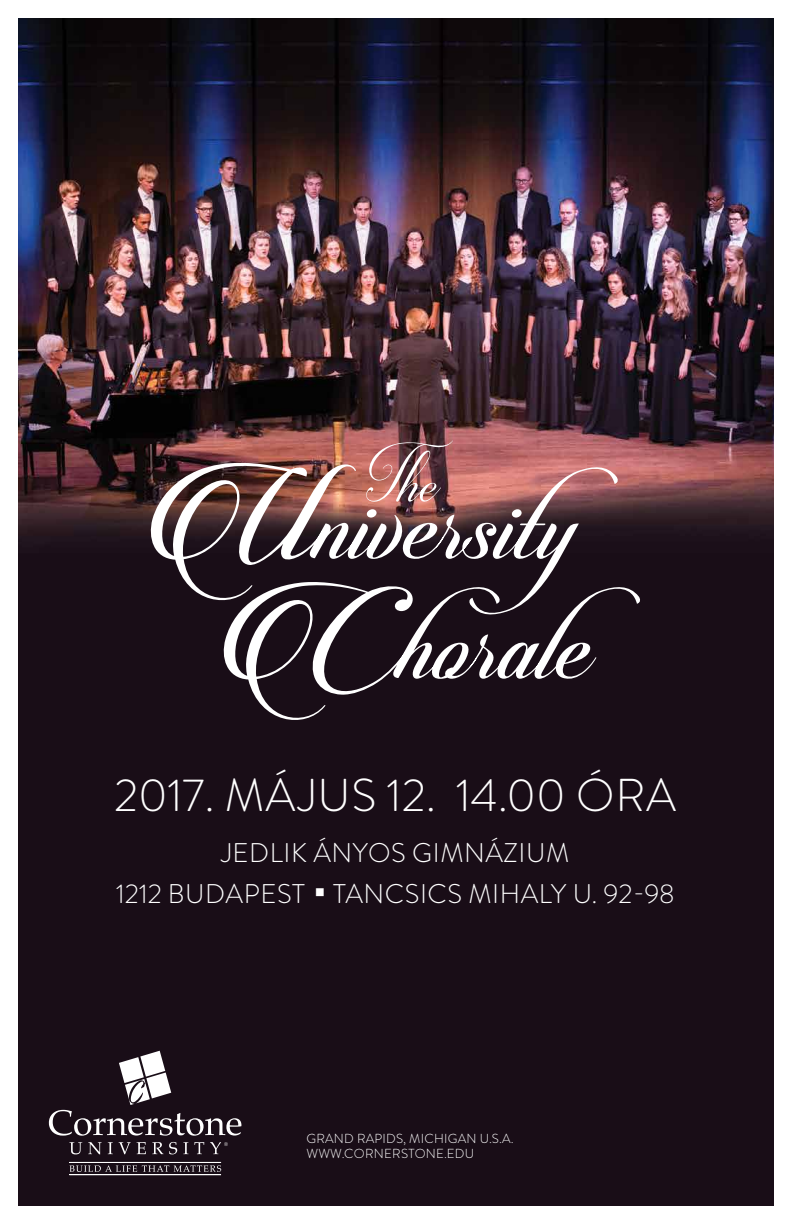
<style>
.page{position:relative;width:792px;height:1224px;background:#fff}
.page>*{position:absolute;margin:0;border:0;box-sizing:border-box;transform-origin:0 0}
.t1{font:300 46px "Brandon Grotesque";letter-spacing:.01em;color:#fff}
.t2{font:300 27px/41.4px "Brandon Grotesque";letter-spacing:.02em;color:#fff}
.t3{font:300 13.1px/15.7px "Brandon Grotesque";letter-spacing:.02em;color:#fff}
.s1{font-family:"Minion Pro";font-weight:700}
</style>
<div class="page">
<img style="left:18px;top:18px;width:756px;height:1188px">
<svg style="left:69px;top:1142px;width:13px;height:12px"></svg>
<svg style="left:88px;top:1142px;width:14px;height:12px"></svg>
<svg style="left:108px;top:1142px;width:5px;height:12px"></svg>
<svg style="left:119px;top:1142px;width:12px;height:12px"></svg>
<svg style="left:137px;top:1142px;width:9px;height:12px"></svg>
<svg style="left:152px;top:1142px;width:11px;height:12px"></svg>
<svg style="left:169px;top:1142px;width:8px;height:12px"></svg>
<svg style="left:183px;top:1142px;width:5px;height:12px"></svg>
<svg style="left:194px;top:1142px;width:10px;height:12px"></svg>
<svg style="left:49px;top:1051px;width:192px;height:85px;background:#40363e"></svg>
<svg style="left:210px;top:1142px;width:18px;height:12px"></svg>
<svg style="left:70px;top:1165px;width:151px;height:7px"></svg>
<hr style="left:69px;top:1162px;width:152px;height:1px;background:#fff">
<hr style="left:69px;top:1175px;width:152px;height:1px;background:#fff">
<svg style="left:220px;top:581px;width:421px;height:149px;background:#382e36"></svg>
<svg style="left:148px;top:459px;width:471px;height:158px;background:#644c50"></svg>
<img style="left:366px;top:440px;width:87px;height:63px">
<h1 class="t1" style="left:114px;top:764px;width:564px">2017. MÁJUS 12. 14.00 ÓRA</h1>
<p class="t2" style="left:116px;top:832px;width:560px;text-indent:105px">JEDLIK ÁNYOS GIMNÁZIUM<br>1212 BU DAPEST <span class="s1">■</span> TANCSICS MIHALY U. 92-98</p>
<p class="t3" style="left:306px;top:1130px;width:209px">GRAND RAPIDS, MICHIGAN U.S.A.<br>WWW.CORNERSTONE.EDU</p>
</div>
